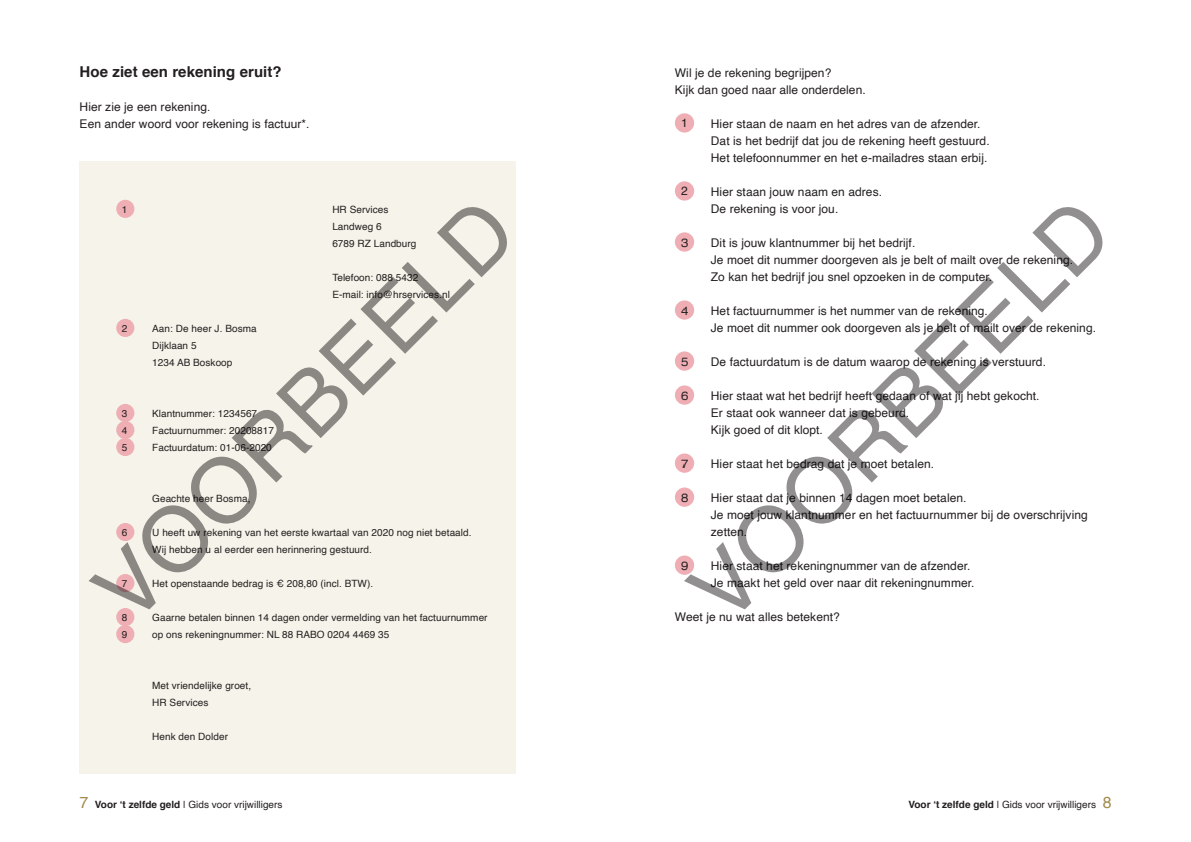
<style>
.page{position:relative;width:1191px;height:842px;background:#fff}
.page>*{position:absolute;margin:0;border:0;box-sizing:border-box;transform-origin:0 0}
._2__paragraaf_15-6{font:700 15px "Helvetica";letter-spacing:.005em;color:#231f20}
._4__plat_12-6{font:12px/17px "Helvetica";letter-spacing:.005em;color:#231f20}
._4__plat_10-6{font:10px/17px "Helvetica";letter-spacing:.005em;color:#231f20}
._4__plat_12-6-2{font:10px "Helvetica";color:#231f20}
.s1{font-size:16px;color:#a38c4f}
.s2{font-weight:700}
</style>
<div class="page">
<div style="left:675px;top:113px;width:19px;height:20px;background:#eeaeb4;border-radius:50%"></div>
<div style="left:675px;top:181px;width:19px;height:20px;background:#eeaeb4;border-radius:50%"></div>
<div style="left:675px;top:232px;width:19px;height:20px;background:#eeaeb4;border-radius:50%"></div>
<div style="left:675px;top:300px;width:19px;height:20px;background:#eeaeb4;border-radius:50%"></div>
<div style="left:675px;top:351px;width:19px;height:20px;background:#eeaeb4;border-radius:50%"></div>
<div style="left:675px;top:385px;width:19px;height:20px;background:#eeaeb4;border-radius:50%"></div>
<div style="left:675px;top:453px;width:19px;height:20px;background:#eeaeb4;border-radius:50%"></div>
<div style="left:675px;top:487px;width:19px;height:20px;background:#eeaeb4;border-radius:50%"></div>
<div style="left:675px;top:555px;width:19px;height:20px;background:#eeaeb4;border-radius:50%"></div>
<div style="left:79px;top:162px;width:437px;height:612px;background:#f6f3ea"></div>
<div style="left:116px;top:200px;width:18px;height:18px;background:#eeaeb4;border-radius:50%"></div>
<div style="left:116px;top:608px;width:18px;height:18px;background:#eeaeb4;border-radius:50%"></div>
<div style="left:116px;top:625px;width:18px;height:18px;background:#eeaeb4;border-radius:50%"></div>
<svg style="left:88px;top:206px;width:419px;height:403px"></svg>
<svg style="left:684px;top:207px;width:419px;height:402px"></svg>
<p class="_2__paragraaf_15-6" style="left:80px;top:59px;width:204px">Hoe ziet een rekening eruit?</p>
<p class="_4__plat_12-6" style="left:80px;top:98px;width:132px">Hier zie je een rekening.</p>
<p class="_4__plat_12-6" style="left:80px;top:115px;width:231px">Een ander woord voor rekening is factuur*.</p>
<p class="_4__plat_12-6-2" style="left:122px;top:201px;width:7px">1</p>
<p class="_4__plat_10-6" style="left:332px;top:201px;width:86px">HR Services<br>Landweg 6<br>6789 RZ Landburg</p>
<p class="_4__plat_10-6" style="left:332px;top:269px;width:119px">Telefoon: 088 5432<br>E-mail: info@hrservices.nl</p>
<p class="_4__plat_12-6-2" style="left:122px;top:320px;width:7px">2</p>
<p class="_4__plat_10-6" style="left:152px;top:320px;width:106px">Aan: De heer J. Bosma<br>Dijklaan 5<br>1234 AB Boskoop</p>
<p class="_4__plat_12-6-2" style="left:122px;top:405px;width:7px">3</p>
<p class="_4__plat_10-6" style="left:152px;top:405px;width:106px">Klantnummer: 1234567</p>
<p class="_4__plat_12-6-2" style="left:122px;top:422px;width:7px">4</p>
<p class="_4__plat_10-6" style="left:152px;top:422px;width:123px">Factuurnummer: 20208817</p>
<p class="_4__plat_12-6-2" style="left:122px;top:439px;width:7px">5</p>
<p class="_4__plat_10-6" style="left:152px;top:439px;width:121px">Factuurdatum: 01-06-2020</p>
<p class="_4__plat_10-6" style="left:152px;top:490px;width:100px">Geachte heer Bosma,</p>
<p class="_4__plat_12-6-2" style="left:122px;top:525px;width:7px">6</p>
<p class="_4__plat_10-6" style="left:152px;top:524px;width:321px">U heeft uw rekening van het eerste kwartaal van 2020 nog niet betaald.<br>Wij hebben u al eerder een herinnering gestuurd.</p>
<p class="_4__plat_12-6-2" style="left:122px;top:576px;width:7px">7</p>
<p class="_4__plat_10-6" style="left:152px;top:575px;width:222px">Het openstaande bedrag is € 208,80 (incl. BTW).</p>
<p class="_4__plat_12-6-2" style="left:122px;top:610px;width:7px">8</p>
<p class="_4__plat_10-6" style="left:152px;top:609px;width:337px">Gaarne betalen binnen 14 dagen onder vermelding van het factuurnummer</p>
<p class="_4__plat_12-6-2" style="left:122px;top:627px;width:7px">9</p>
<p class="_4__plat_10-6" style="left:152px;top:626px;width:239px">op ons rekeningnummer: NL 88 RABO 0204 4469 35</p>
<p class="_4__plat_10-6" style="left:152px;top:677px;width:100px">Met vriendelijke groet,</p>
<p class="_4__plat_10-6" style="left:152px;top:694px;width:58px">HR Services</p>
<p class="_4__plat_10-6" style="left:152px;top:728px;width:77px">Henk den Dolder</p>
<p class="_4__plat_12-6" style="left:675px;top:64px;width:158px">Wil je de rekening begrijpen?</p>
<p class="_4__plat_12-6" style="left:675px;top:81px;width:192px">Kijk dan goed naar alle onderdelen.</p>
<p class="_4__plat_12-6" style="left:681px;top:115px;width:8px">1</p>
<p class="_4__plat_12-6" style="left:711px;top:115px;width:280px">Hier staan de naam en het adres van de afzender.<br>Dat is het bedrijf dat jou de rekening heeft gestuurd.<br>Het telefoonnummer en het e-mailadres staan erbij.</p>
<p class="_4__plat_12-6" style="left:681px;top:183px;width:8px">2</p>
<p class="_4__plat_12-6" style="left:711px;top:183px;width:173px">Hier staan jouw naam en adres.<br>De rekening is voor jou.</p>
<p class="_4__plat_12-6" style="left:681px;top:234px;width:8px">3</p>
<p class="_4__plat_12-6" style="left:711px;top:234px;width:364px">Dit is jouw klantnummer bij het bedrijf.<br>Je moet dit nummer doorgeven als je belt of mailt over de rekening.<br>Zo kan het bedrijf jou snel opzoeken in de computer.</p>
<p class="_4__plat_12-6" style="left:681px;top:302px;width:8px">4</p>
<p class="_4__plat_12-6" style="left:711px;top:302px;width:387px">Het factuurnummer is het nummer van de rekening.<br>Je moet dit nummer ook doorgeven als je belt of mailt over de rekening.</p>
<p class="_4__plat_12-6" style="left:681px;top:353px;width:8px">5</p>
<p class="_4__plat_12-6" style="left:711px;top:353px;width:337px">De factuurdatum is de datum waarop de rekening is verstuurd.</p>
<p class="_4__plat_12-6" style="left:681px;top:387px;width:8px">6</p>
<p class="_4__plat_12-6" style="left:711px;top:387px;width:330px">Hier staat wat het bedrijf heeft gedaan of wat jij hebt gekocht.<br>Er staat ook wanneer dat is gebeurd.<br>Kijk goed of dit klopt.</p>
<p class="_4__plat_12-6" style="left:681px;top:455px;width:8px">7</p>
<p class="_4__plat_12-6" style="left:711px;top:455px;width:225px">Hier staat het bedrag dat je moet betalen.</p>
<p class="_4__plat_12-6" style="left:681px;top:489px;width:8px">8</p>
<p class="_4__plat_12-6" style="left:711px;top:489px;width:378px">Hier staat dat je binnen 14 dagen moet betalen.<br>Je moet jouw klantnummer en het factuurnummer bij de overschrijving zetten.</p>
<p class="_4__plat_12-6" style="left:681px;top:557px;width:8px">9</p>
<p class="_4__plat_12-6" style="left:711px;top:557px;width:265px">Hier staat het rekeningnummer van de afzender.<br>Je maakt het geld over naar dit rekeningnummer.</p>
<p class="_4__plat_12-6" style="left:675px;top:608px;width:166px">Weet je nu wat alles betekent?</p>
<p class="_4__plat_10-6" style="left:79px;top:796px;width:204px"><span class="s1">7</span> <span class="s2">Voor ‘t zelfde geld</span> | Gids voor vrijwilligers</p>
<p class="_4__plat_10-6" style="left:908px;top:796px;width:205px"><span class="s2">Voor ‘t zelfde geld</span> | Gids voor vrijwilligers <span class="s1">8</span></p>
</div>
